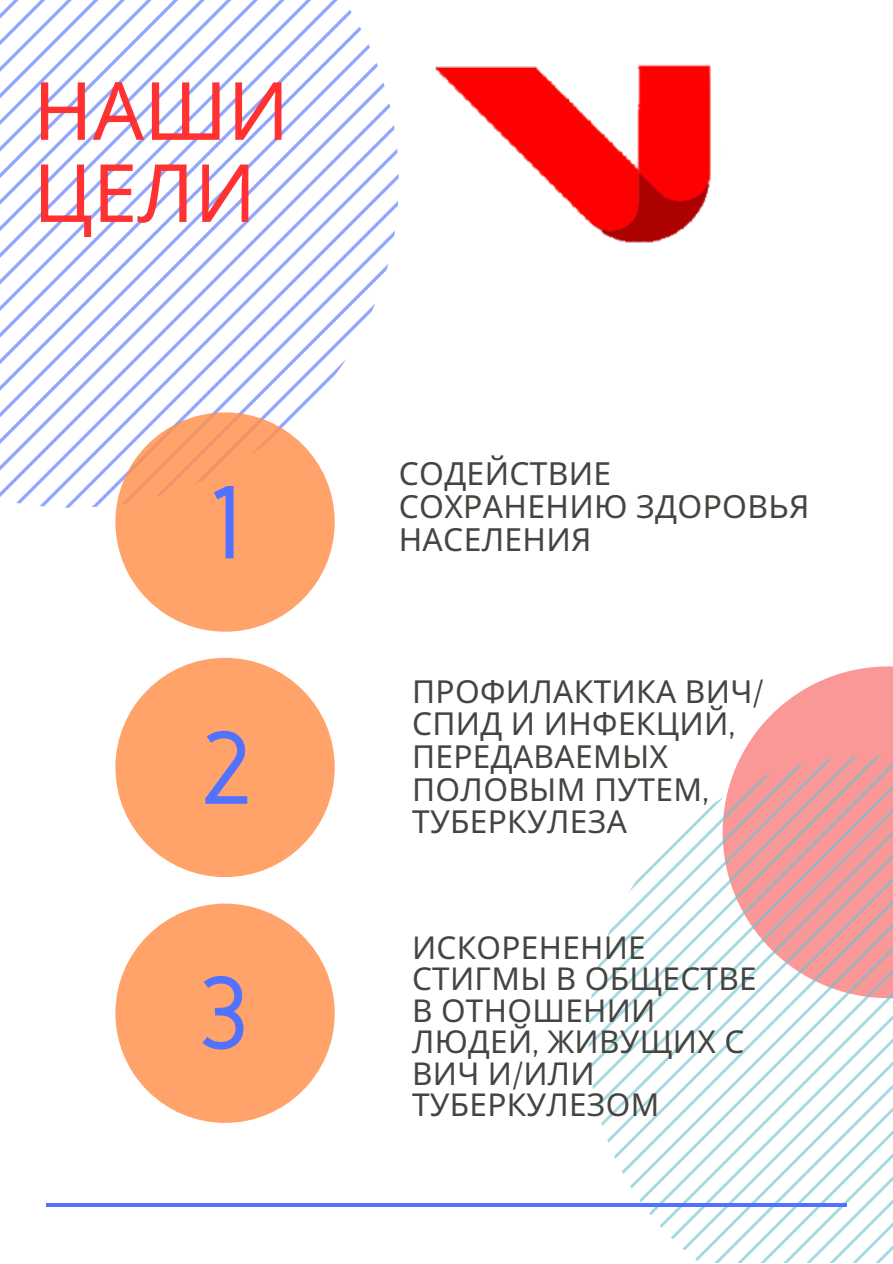
<style>
.page{position:relative;width:893px;height:1264px;background:#fff}
.page>*{position:absolute;margin:0;border:0;box-sizing:border-box;transform-origin:0 0}
.t1{font:108.6px "Gidole";color:#5271ff}
.t2{font:80.25px/82.1px "Noto Sans";color:#ff3131}
.t3{font:31.8px/32.5px "Noto Sans";letter-spacing:.01em;color:#444440}
.t4{font:31.65px/32.5px "Noto Sans";letter-spacing:.01em;color:#444440}
.t5{font:31.5px/31.5px "Noto Sans";letter-spacing:.01em;color:#444440}
.s1{font-family:"Gidole"}
</style>
<div class="page">
<svg style="left:4px;top:0;width:334px;height:10px"></svg>
<svg style="left:0;top:10px;width:351px;height:17px"></svg>
<svg style="left:0;top:27px;width:361px;height:17px"></svg>
<svg style="left:0;top:44px;width:370px;height:19px"></svg>
<svg style="left:0;top:63px;width:378px;height:20px"></svg>
<svg style="left:0;top:83px;width:384px;height:20px"></svg>
<svg style="left:0;top:103px;width:390px;height:394px"></svg>
<svg style="left:16px;top:125px;width:378px;height:378px"></svg>
<svg style="left:40px;top:149px;width:357px;height:357px"></svg>
<svg style="left:65px;top:174px;width:333px;height:333px"></svg>
<svg style="left:92px;top:201px;width:306px;height:306px"></svg>
<svg style="left:121px;top:230px;width:274px;height:274px"></svg>
<svg style="left:155px;top:264px;width:233px;height:233px"></svg>
<svg style="left:194px;top:303px;width:181px;height:181px"></svg>
<div style="left:115px;top:412px;width:220px;height:219px;background:#ffa36a;border-radius:50%"></div>
<div style="left:115px;top:658px;width:220px;height:219px;background:#ffa36a;border-radius:50%"></div>
<svg style="left:741px;top:666px;width:151px;height:91px;fill:#f99896"></svg>
<svg style="left:592px;top:759px;width:300px;height:330px"></svg>
<svg style="left:596px;top:764px;width:296px;height:498px"></svg>
<div style="left:115px;top:903px;width:220px;height:219px;background:#ffa36a;border-radius:50%"></div>
<hr style="left:46px;top:1203px;width:800px;height:3px;background:#5271ff">
<img style="left:435px;top:64px;width:276px;height:179px">
<h2 class="t2" style="left:33px;top:68px;width:257px">НАШИ<br>ЦЕЛИ</h2>
<h1 class="t1" style="left:205px;top:462px;width:41px">1</h1>
<h1 class="t1" style="left:199px;top:707px;width:56px">2</h1>
<h1 class="t1" style="left:197px;top:953px;width:54px">3</h1>
<p class="t3" style="left:398px;top:457px;width:412px">СОДЕЙСТВИЕ<br>СОХРАНЕНИЮ ЗДОРОВЬЯ<br>НАСЕЛЕНИЯ</p>
<p class="t4" style="left:412px;top:674px;width:353px">ПРОФИЛАКТИКА ВИЧ<span class="s1">/<br></span>СПИД И ИНФЕКЦИЙ<span class="s1">,<br></span>ПЕРЕДАВАЕМЫХ<br>ПОЛОВЫМ ПУТЕМ<span class="s1">,<br></span>ТУБЕРКУЛЕЗА</p>
<p class="t5" style="left:412px;top:930px;width:346px">ИСКОРЕНЕНИЕ<br>СТИГМЫ В ОБЩЕСТВЕ<br>В ОТНОШЕНИИ<br>ЛЮДЕЙ<span class="s1">,</span> ЖИВУЩИХ С<br>ВИЧ И<span class="s1">/</span>ИЛИ<br>ТУБЕРКУЛЕЗОМ</p>
</div>
